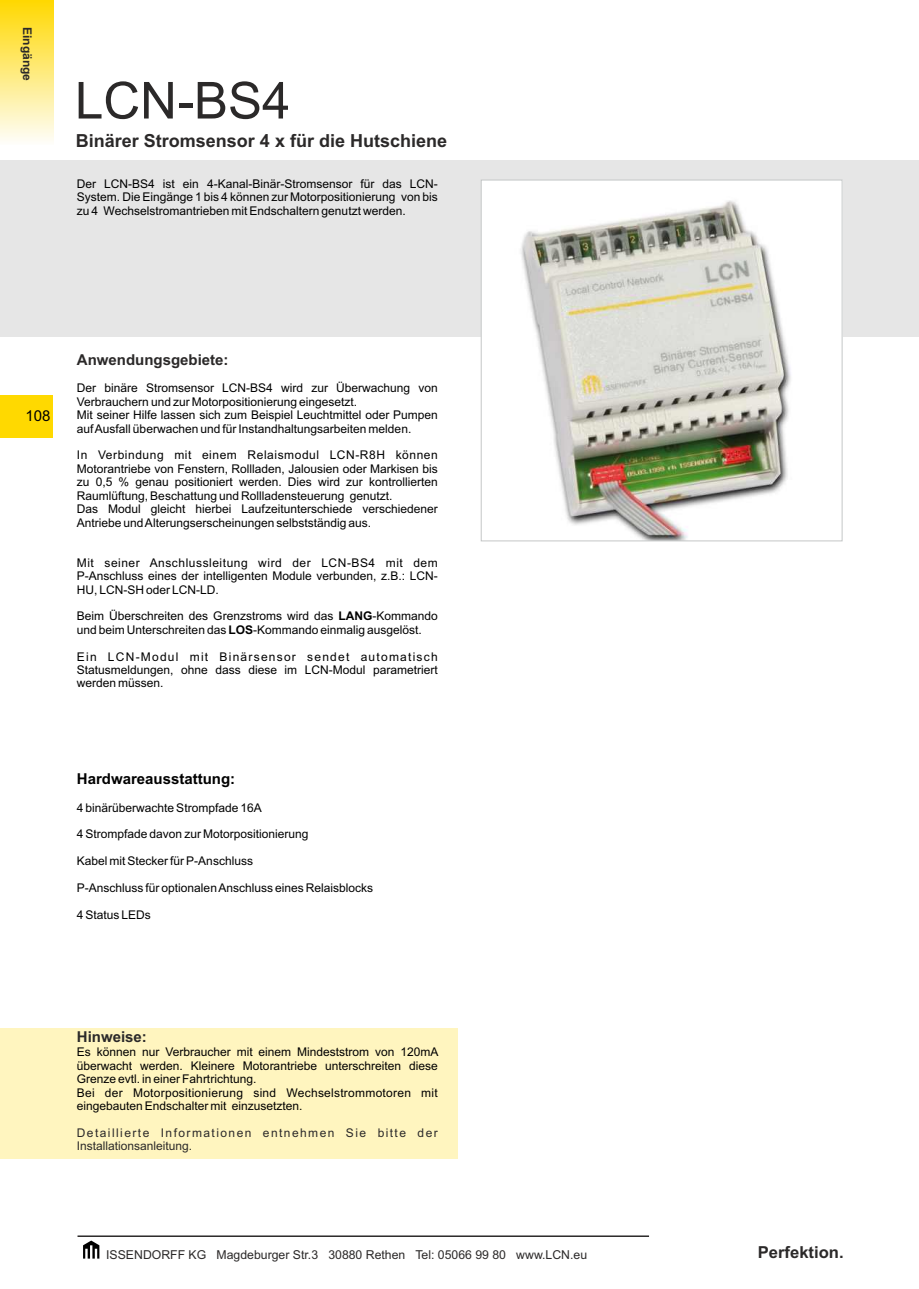
<style>
.page{position:relative;width:919px;height:1289px;background:#fff}
.page>*{position:absolute;margin:0;border:0;box-sizing:border-box;transform-origin:0 0}
.t1{font:51px "Arial";color:#2b2929}
.t2{font:700 18px "Arial";color:#2b2929}
.t3{font:700 16.5px "Arial";color:#2b2929}
.t4{font:700 15px "Arial";color:#2b2929}
.t5{font:700 15px "Arial";color:#000}
.t6{font:15px "Arial";color:#000}
.t7{font:12.3px "Arial";color:#2b2929}
.t8{font:12px/13.4px "Arial";color:#000}
.t9{font:12px/13.4px "Arial";letter-spacing:.12em;color:#2b2929}
.t10{font:700 12px "Arial";color:#2b2929}
.s1{font-weight:700}
</style>
<div class="page">
<div style="left:0;top:1028px;width:457px;height:130px;background:#fff5bf"></div>
<div style="left:0;top:394px;width:52px;height:43px;background:#ffd900"></div>
<svg style="left:83px;top:1240px;width:16px;height:18px"></svg>
<hr style="left:77px;top:1235px;width:572px;height:1px;background:#2b2929">
<div style="left:0;top:160px;width:918px;height:177px;background:#e6e6e6"></div>
<div style="left:0;top:0;width:53px;height:145px;background:linear-gradient(to bottom,#ffd800,#fefdfb)"></div>
<img style="left:483px;top:182px;width:357px;height:357px">
<div style="left:481px;top:180px;width:361px;height:361px;border:1px solid #c4c7c7"></div>
<p class="t10" style="left:32px;top:27px;width:56px;rotate:90deg">Eingänge</p>
<h1 class="t1" style="left:75px;top:81px;width:217px">LCN-BS4</h1>
<h2 class="t2" style="left:76px;top:134px;width:373px">Binärer Stromsensor 4 x für die Hutschiene</h2>
<p class="t8" style="left:77px;top:178px;width:362px;text-align:justify">Der LCN-BS4 ist ein 4-Kanal-Binär-Stromsensor für das LCN-System. Die Eingänge 1 bis 4 können zur Motorpositionierung von bis zu 4 Wechselstromantrieben mit Endschaltern genutzt werden.</p>
<p class="t6" style="left:25px;top:409px;width:27px">108</p>
<p class="t4" style="left:77px;top:354px;width:153px">Anwendungsgebiete:</p>
<p class="t8" style="left:77px;top:382px;width:362px">Der binäre Stromsensor LCN-BS4 wird zur Überwachung von Verbrauchern und zur Motorpositionierung eingesetzt.<br>Mit seiner Hilfe lassen sich zum Beispiel Leuchtmittel oder Pumpen auf Ausfall überwachen und für Instandhaltungsarbeiten melden.</p>
<p class="t8" style="left:77px;top:449px;width:362px">In Verbindung mit einem Relaismodul LCN-R8H können Motorantriebe von Fenstern, Rollladen, Jalousien oder Markisen bis zu 0,5 % genau positioniert werden. Dies wird zur kontrollierten Raumlüftung, Beschattung und Rollladensteuerung genutzt.<br>Das Modul gleicht hierbei Laufzeitunterschiede verschiedener Antriebe und Alterungserscheinungen selbstständig aus.</p>
<p class="t8" style="left:77px;top:557px;width:362px;text-align:justify">Mit seiner Anschlussleitung wird der LCN-BS4 mit dem P-Anschluss eines der intelligenten Module verbunden, z.B.: LCN-HU, LCN-SH oder LCN-LD.</p>
<p class="t8" style="left:77px;top:610px;width:362px">Beim Überschreiten des Grenzstroms wird das <span class="s1">LANG</span>-Kommando und beim Unterschreiten das <span class="s1">LOS</span>-Kommando einmalig ausgelöst.</p>
<p class="t8" style="left:77px;top:651px;width:362px;text-align:justify">Ein LCN-Modul mit Binärsensor sendet automatisch Statusmeldungen, ohne dass diese im LCN-Modul parametriert werden müssen.</p>
<p class="t5" style="left:77px;top:773px;width:160px">Hardwareausstattung:</p>
<p class="t8" style="left:77px;top:801px;width:186px">4 binärüberwachte Strompfade 16A</p>
<p class="t8" style="left:77px;top:828px;width:233px">4 Strompfade davon zur Motorpositionierung</p>
<p class="t8" style="left:77px;top:855px;width:178px">Kabel mit Stecker für P-Anschluss</p>
<p class="t8" style="left:77px;top:882px;width:298px">P-Anschluss für optionalen Anschluss eines Relaisblocks</p>
<p class="t8" style="left:77px;top:909px;width:76px">4 Status LEDs</p>
<p class="t4" style="left:77px;top:1031px;width:72px">Hinweise:</p>
<p class="t8" style="left:77px;top:1046px;width:363px">Es können nur Verbraucher mit einem Mindeststrom von 120mA überwacht werden. Kleinere Motorantriebe unterschreiten diese Grenze evtl. in einer Fahrtrichtung.<br>Bei der Motorpositionierung sind Wechselstrommotoren mit eingebauten Endschalter mit einzusetzten.</p>
<p class="t9" style="left:77px;top:1126px;width:362px">Detaillierte Informationen entnehmen Sie bitte der<br>Installationsanleitung.</p>
<p class="t7" style="left:106px;top:1249px;width:482px">ISSENDORFF KG Magdeburger Str.3 30880 Rethen Tel: 05066 99 80 www.LCN.eu</p>
<h3 class="t3" style="left:757px;top:1246px;width:87px">Perfektion.</h3>
</div>
